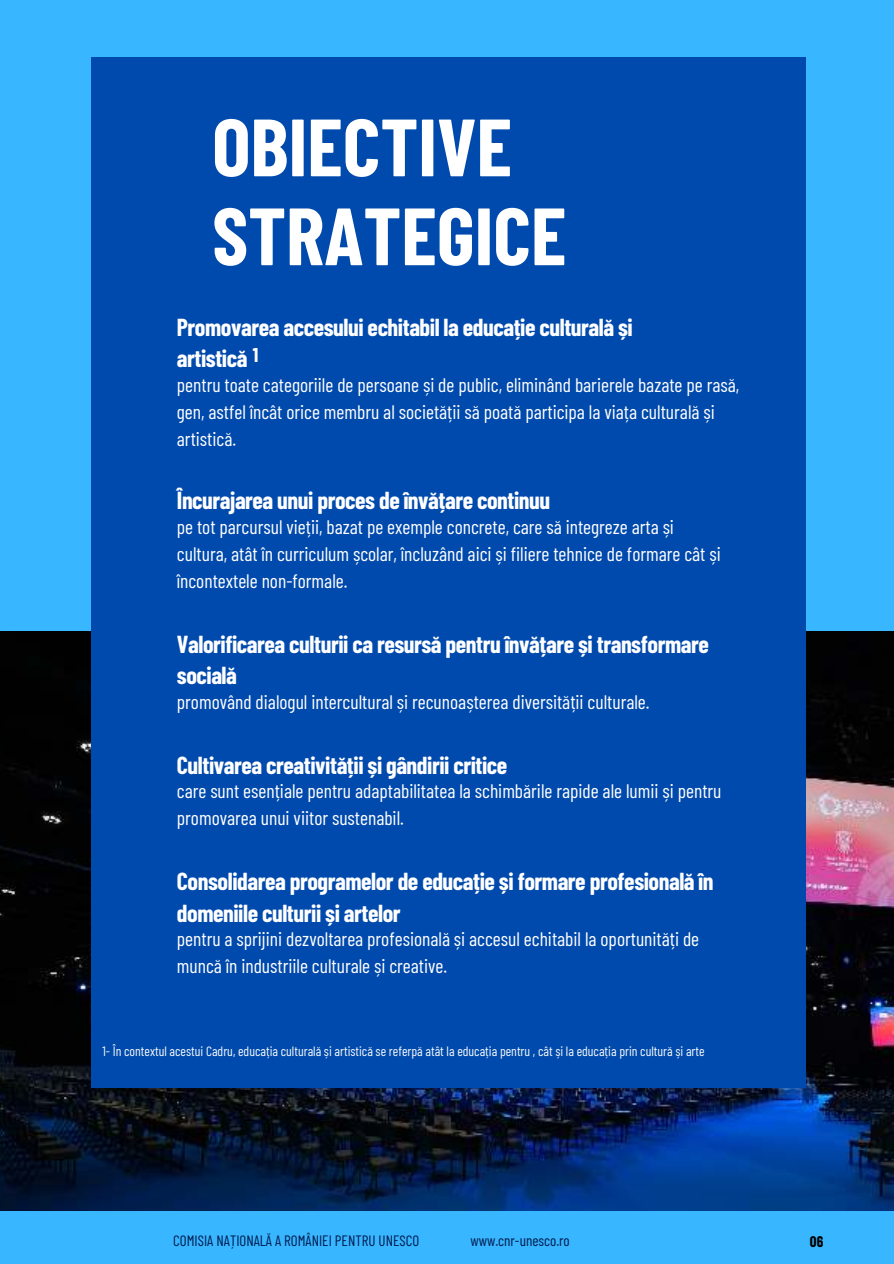
<style>
.page{position:relative;width:894px;height:1264px;background:#fff}
.page>*{position:absolute;margin:0;border:0;box-sizing:border-box;transform-origin:0 0}
.t1{font:700 81px/88.8px "Barlow Condensed";color:#fff}
.t2{font:700 24px/31.5px "Barlow Condensed";letter-spacing:-.02em;color:#fff}
.t3{font:19.5px/27px "Barlow Condensed";color:#fff}
.t4{font:700 19.5px "Barlow Condensed";color:#fff}
.t5{font:15px "Barlow Condensed";color:#011c50}
.t6{font:700 15px "Barlow Condensed";color:#000}
.t7{font:13.5px "Barlow Condensed";color:#f7f9f7}
</style>
<div class="page">
<div style="left:0;top:0;width:893px;height:1263px;background:#38b6ff"></div>
<img style="left:0;top:631px;width:893px;height:579px">
<div style="left:91px;top:58px;width:715px;height:1029px;background:#004aad"></div>
<h1 class="t1" style="left:212px;top:98px;width:355px">OBIECTIVE<br>STRATEGICE</h1>
<p class="t2" style="left:177px;top:310px;width:457px">Promovarea accesului echitabil la educație culturală și artistică</p>
<p class="t4" style="left:253px;top:341px;width:7px">1</p>
<p class="t3" style="left:177px;top:370px;width:563px">pentru toate categoriile de persoane și de public, eliminând barierele bazate pe rasă, gen, astfel încât orice membru al societății să poată participa la viața culturală și artistică.</p>
<p class="t2" style="left:177px;top:483px;width:375px">Încurajarea unui proces de învățare continuu</p>
<p class="t3" style="left:177px;top:511px;width:545px">pe tot parcursul vieții, bazat pe exemple concrete, care să integreze arta și cultura, atât în curriculum școlar, încluzând aici și filiere tehnice de formare cât și încontextele non-formale.</p>
<p class="t2" style="left:177px;top:627px;width:533px">Valorificarea culturii ca resursă pentru învățare și transformare socială</p>
<p class="t3" style="left:177px;top:686px;width:474px">promovând dialogul intercultural și recunoașterea diversității culturale.</p>
<p class="t2" style="left:177px;top:748px;width:332px">Cultivarea creativității și gândirii critice</p>
<p class="t3" style="left:177px;top:776px;width:546px">care sunt esențiale pentru adaptabilitatea la schimbările rapide ale lumii și pentru promovarea unui viitor sustenabil.</p>
<p class="t2" style="left:177px;top:864px;width:538px">Consolidarea programelor de educație și formare profesională în domeniile culturii și artelor</p>
<p class="t3" style="left:177px;top:923px;width:523px">pentru a sprijini dezvoltarea profesională și accesul echitabil la oportunități de muncă în industriile culturale și creative.</p>
<p class="t7" style="left:102px;top:1041px;width:603px">1- În contextul acestui Cadru, educația culturală și artistică se referpă atât la educația pentru , cât și la educația prin cultură și arte</p>
<p class="t5" style="left:173px;top:1229px;width:247px">COMISIA NAȚIONALĂ A ROMÂNIEI PENTRU UNESCO</p>
<p class="t5" style="left:470px;top:1229px;width:101px">www.cnr-unesco.ro</p>
<p class="t6" style="left:809px;top:1231px;width:15px">06</p>
</div>
